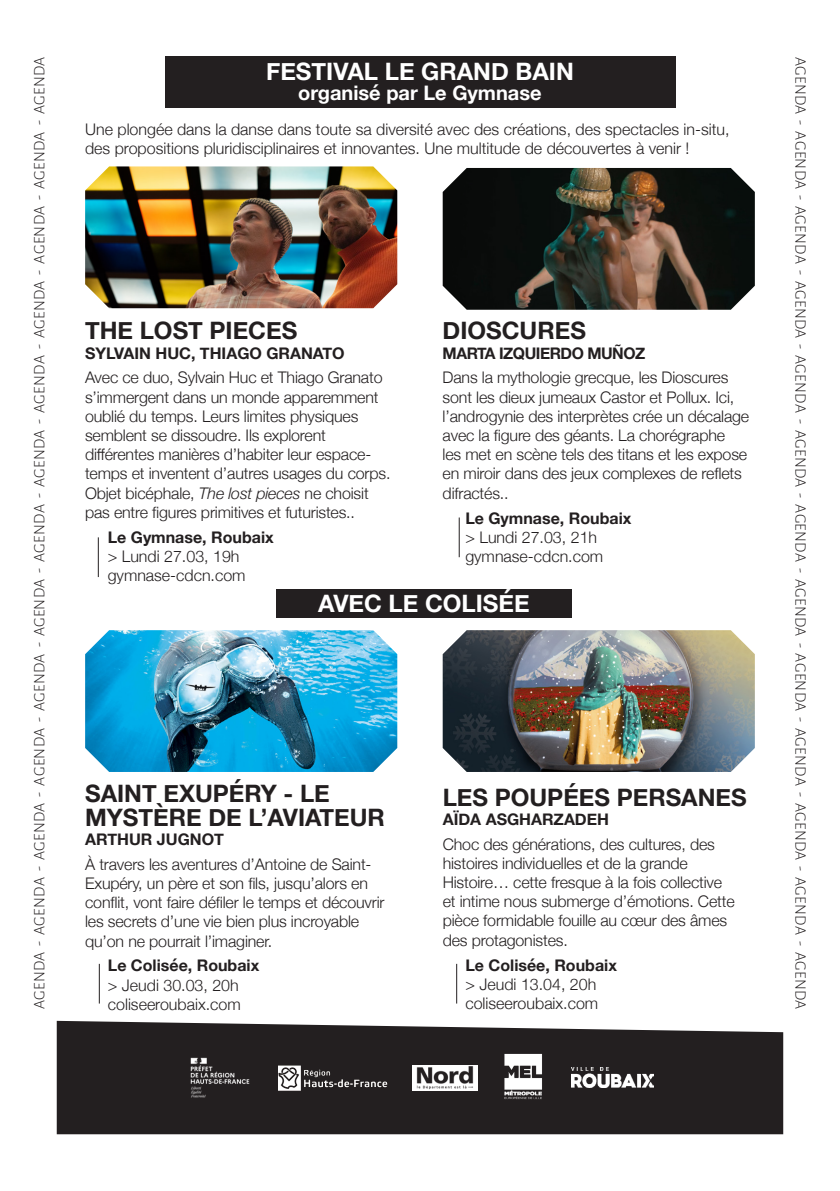
<style>
.page{position:relative;width:840px;height:1191px;background:#fff}
.page>*{position:absolute;margin:0;border:0;box-sizing:border-box;transform-origin:0 0}
.sous-partie{font:700 24px/24px "Helvetica Neue";color:#231f20}
.t1{font:700 24px "Helvetica Neue";color:#fff}
.t2{font:700 20px "Helvetica Neue";color:#fff}
.spectacle{font:300 16px/19.2px "Helvetica Neue";letter-spacing:-.01em;color:#231f20}
.t3{font:300 16px "Alegreya Sans";letter-spacing:.02em;color:#231f20}
.sous-partie-2{font:700 16px/19.2px "Helvetica Neue";color:#231f20}
.sous-partie-3{font:700 16px "Helvetica Neue";letter-spacing:-.03em;color:#231f20}
.s1{font-style:italic}
.s2{font-weight:300}
</style>
<div class="page">
<svg style="left:57px;top:1020px;width:725px;height:114px;background:#3a3637"></svg>
<hr style="left:456px;top:963px;width:1px;height:40px;background:#231f20">
<div style="left:164px;top:57px;width:511px;height:51px;background:#231f20"></div>
<div style="left:276px;top:589px;width:295px;height:28px;background:#231f20"></div>
<img style="left:85px;top:630px;width:312px;height:142px">
<img style="left:85px;top:166px;width:312px;height:142px">
<img style="left:442px;top:630px;width:312px;height:142px">
<img style="left:442px;top:168px;width:312px;height:142px">
<hr style="left:99px;top:963px;width:1px;height:40px;background:#231f20">
<hr style="left:458px;top:517px;width:1px;height:40px;background:#231f20">
<hr style="left:98px;top:537px;width:1px;height:40px;background:#231f20">
<p class="t3" style="left:29px;top:1009px;width:954px;rotate:-90deg">AGENDA ‑ AGENDA ‑ AGENDA ‑ AGENDA ‑ AGENDA ‑ AGENDA ‑ AGENDA ‑ AGENDA ‑ AGENDA ‑ AGENDA ‑ AGENDA ‑ AGENDA ‑ AGENDA</p>
<p class="t3" style="left:810px;top:57px;width:954px;rotate:90deg">AGENDA ‑ AGENDA ‑ AGENDA ‑ AGENDA ‑ AGENDA ‑ AGENDA ‑ AGENDA ‑ AGENDA ‑ AGENDA ‑ AGENDA ‑ AGENDA ‑ AGENDA ‑ AGENDA</p>
<p class="t1" style="left:266px;top:53px;width:309px">FESTIVAL LE GRAND BAIN</p>
<p class="t2" style="left:298px;top:77px;width:245px">organisé par Le Gymnase</p>
<p class="spectacle" style="left:85px;top:119px;width:645px">Une plongée dans la danse dans toute sa diversité avec des créations, des spectacles in-situ, des propositions pluridisciplinaires et innovantes. Une multitude de découvertes à venir !</p>
<p class="sous-partie" style="left:85px;top:319px;width:214px">THE LOST PIECES</p>
<p class="sous-partie-2" style="left:85px;top:343px;width:261px">SYLVAIN HUC, THIAGO GRANATO</p>
<p class="spectacle" style="left:85px;top:367px;width:307px">Avec ce duo, Sylvain Huc et Thiago Granato s’immergent dans un monde apparemment oublié du temps. Leurs limites physiques semblent se dissoudre. Ils explorent différentes manières d’habiter leur espace&shy;temps et inventent d’autres usages du corps.<br>Objet bicéphale, <span class="s1">The lost pieces</span> ne choisit pas entre figures primitives et futuristes..</p>
<p class="sous-partie-2" style="left:108px;top:528px;width:167px">Le Gymnase, Roubaix <span class="s2">&gt; Lundi 27.03, 19h</span></p>
<p class="spectacle" style="left:108px;top:564px;width:139px">gymnase-cdcn.com</p>
<p class="sous-partie" style="left:442px;top:319px;width:145px">DIOSCURES</p>
<p class="sous-partie-3" style="left:442px;top:340px;width:204px">MARTA IZQUIERDO MUÑOZ</p>
<p class="spectacle" style="left:442px;top:367px;width:308px">Dans la mythologie grecque, les Dioscures sont les dieux jumeaux Castor et Pollux. Ici, l’androgynie des interprètes crée un décalage avec la figure des géants. La chorégraphe<br>les met en scène tels des titans et les expose en miroir dans des jeux complexes de reflets difractés..</p>
<p class="sous-partie-2" style="left:465px;top:508px;width:167px">Le Gymnase, Roubaix <span class="s2">&gt; Lundi 27.03, 21h</span></p>
<p class="spectacle" style="left:465px;top:545px;width:139px">gymnase-cdcn.com</p>
<p class="t1" style="left:318px;top:585px;width:213px">AVEC LE COLISÉE</p>
<p class="sous-partie" style="left:85px;top:781px;width:301px">SAINT EXUPÉRY - LE<br>MYSTÈRE DE L’AVIATEUR</p>
<p class="sous-partie-2" style="left:85px;top:830px;width:140px">ARTHUR JUGNOT</p>
<p class="spectacle" style="left:85px;top:853px;width:301px">À travers les aventures d’Antoine de Saint-Exupéry, un père et son fils, jusqu’alors en conflit, vont faire défiler le temps et découvrir les secrets d’une vie bien plus incroyable qu’on ne pourrait l’imaginer.</p>
<p class="sous-partie-2" style="left:108px;top:956px;width:153px">Le Colisée, Roubaix <span class="s2">&gt; Jeudi 30.03, 20h</span></p>
<p class="spectacle" style="left:108px;top:993px;width:134px">coliseeroubaix.com</p>
<p class="sous-partie" style="left:442px;top:785px;width:305px">LES POUPÉES PERSANES</p>
<p class="sous-partie-2" style="left:442px;top:810px;width:168px">AÏDA ASGHARZADEH</p>
<p class="spectacle" style="left:442px;top:833px;width:293px">Choc des générations, des cultures, des histoires individuelles et de la grande Histoire… cette fresque à la fois collective et intime nous submerge d’émotions. Cette pièce formidable fouille au cœur des âmes des protagonistes.</p>
<p class="sous-partie-2" style="left:465px;top:955px;width:153px">Le Colisée, Roubaix <span class="s2">&gt; Jeudi 13.04, 20h</span></p>
<p class="spectacle" style="left:465px;top:992px;width:134px">coliseeroubaix.com</p>
</div>
